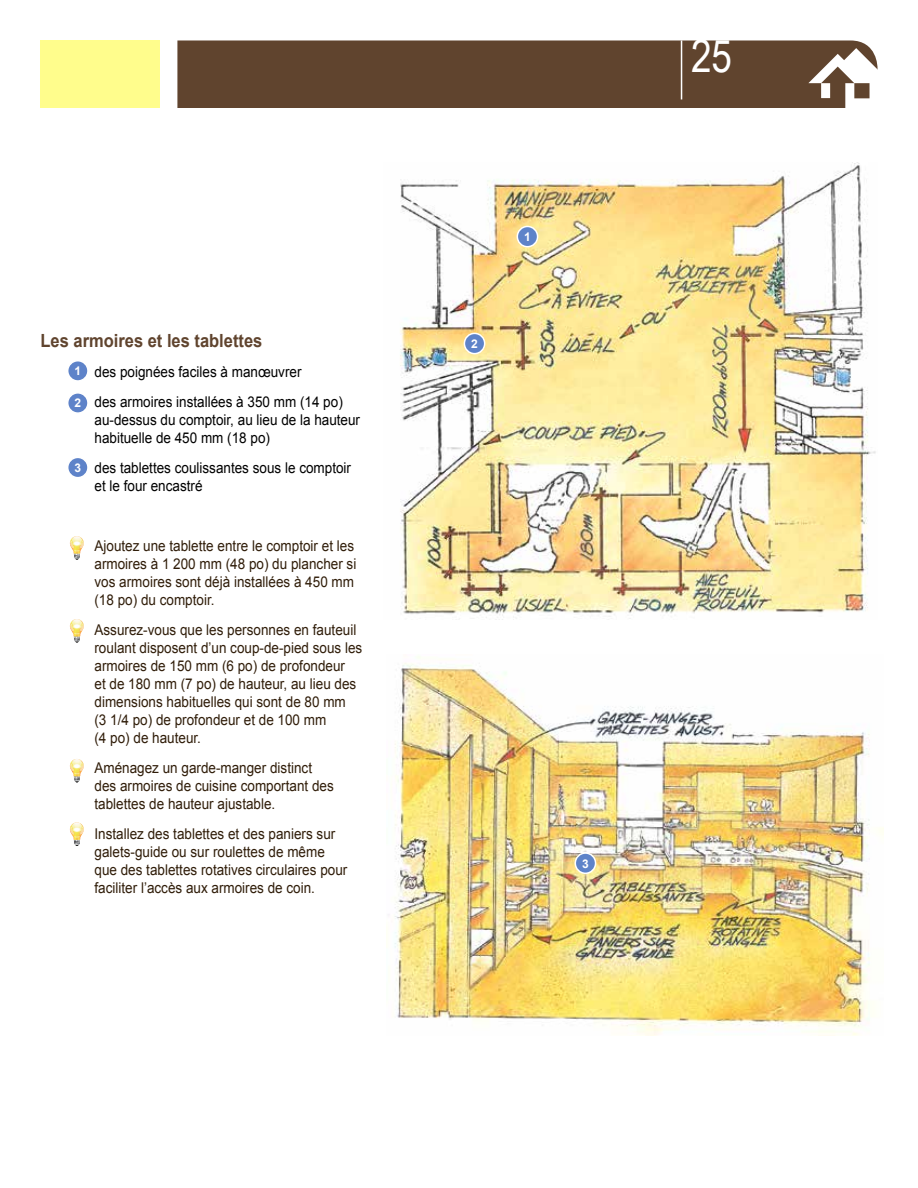
<style>
.page{position:relative;width:918px;height:1188px;background:#fff}
.page>*{position:absolute;margin:0;border:0;box-sizing:border-box;transform-origin:0 0}
.t1{font:45px "Arial Narrow";color:#fff}
.t2{font:700 18.15px "Arial";color:#60442e;scale:.91 1}
.t3{font:14.85px/18px "Arial";color:#301d09;scale:.91 1}
.t4{font:14.85px/18px "Arial";color:#000;scale:.91 1}
.t5{font:700 12px "Arial";color:#fff}
</style>
<div class="page">
<div style="left:177px;top:40px;width:693px;height:68px;background:#60442e"></div>
<hr style="left:681px;top:40px;width:1px;height:59px;background:#fff">
<div style="left:40px;top:40px;width:120px;height:68px;background:#fffd8c"></div>
<svg style="left:808px;top:48px;width:70px;height:60px"></svg>
<img style="left:400px;top:162px;width:476px;height:457px">
<img style="left:388px;top:656px;width:496px;height:380px">
<div style="left:68px;top:361px;width:20px;height:20px;background:#5e83c9;border-radius:50%"></div>
<div style="left:67px;top:360px;width:22px;height:22px;border:2px solid #fff;border-radius:50%"></div>
<div style="left:68px;top:393px;width:20px;height:20px;background:#5e83c9;border-radius:50%"></div>
<div style="left:67px;top:392px;width:22px;height:22px;border:2px solid #fff;border-radius:50%"></div>
<div style="left:68px;top:457px;width:20px;height:21px;background:#5e83c9;border-radius:50%"></div>
<div style="left:67px;top:457px;width:22px;height:21px;border:2px solid #fff;border-radius:50%"></div>
<svg style="left:70px;top:536px;width:14px;height:24px"></svg>
<svg style="left:70px;top:759px;width:14px;height:24px"></svg>
<svg style="left:70px;top:619px;width:14px;height:24px"></svg>
<svg style="left:70px;top:822px;width:14px;height:24px"></svg>
<div style="left:517px;top:226px;width:21px;height:21px;background:#5e83c9;border-radius:50%"></div>
<div style="left:517px;top:226px;width:21px;height:21px;border:2px solid #fff;border-radius:50%"></div>
<div style="left:464px;top:333px;width:21px;height:21px;background:#5e83c9;border-radius:50%"></div>
<div style="left:464px;top:333px;width:21px;height:21px;border:2px solid #fff;border-radius:50%"></div>
<div style="left:575px;top:853px;width:21px;height:20px;background:#5e83c9;border-radius:50%"></div>
<div style="left:575px;top:852px;width:21px;height:22px;border:2px solid #fff;border-radius:50%"></div>
<h3 class="t2" style="left:40px;top:329px;width:245px">Les armoires et les tablettes</h3>
<p class="t4" style="left:74px;top:363px;width:252px">1. des poignées faciles à manœuvrer</p>
<p class="t4" style="left:94px;top:393px;width:294px;text-indent:-20px">2. des armoires installées à 350 mm (14 po) au-dessus du comptoir, au lieu de la hauteur habituelle de 450 mm (18 po)</p>
<p class="t4" style="left:94px;top:459px;width:284px">des tablettes coulissantes sous le comptoir et le four encastré</p>
<p class="t5" style="left:74px;top:363px;width:8px">1</p>
<p class="t5" style="left:74px;top:395px;width:8px">2</p>
<p class="t5" style="left:74px;top:460px;width:8px">3</p>
<p class="t3" style="left:94px;top:537px;width:289px">Ajoutez une tablette entre le comptoir et les armoires à 1 200 mm (48 po) du plancher si vos armoires sont déjà installées à 450 mm (18 po) du comptoir.</p>
<p class="t3" style="left:94px;top:621px;width:296px">Assurez-vous que les personnes en fauteuil roulant disposent d’un coup-de-pied sous les armoires de 150 mm (6 po) de profondeur<br>et de 180 mm (7 po) de hauteur, au lieu des dimensions habituelles qui sont de 80 mm<br>(3 1/4 po) de profondeur et de 100 mm<br>(4 po) de hauteur.</p>
<p class="t3" style="left:94px;top:759px;width:265px">Aménagez un garde-manger distinct des armoires de cuisine comportant des tablettes de hauteur ajustable.</p>
<p class="t3" style="left:94px;top:825px;width:280px">Installez des tablettes et des paniers sur galets-guide ou sur roulettes de même que des tablettes rotatives circulaires pour faciliter l’accès aux armoires de coin.</p>
<p class="t5" style="left:471px;top:336px;width:8px">2</p>
<p class="t5" style="left:524px;top:229px;width:8px">1</p>
<h1 class="t1" style="left:691px;top:24px;width:43px">25</h1>
<p class="t5" style="left:582px;top:856px;width:8px">3</p>
</div>
